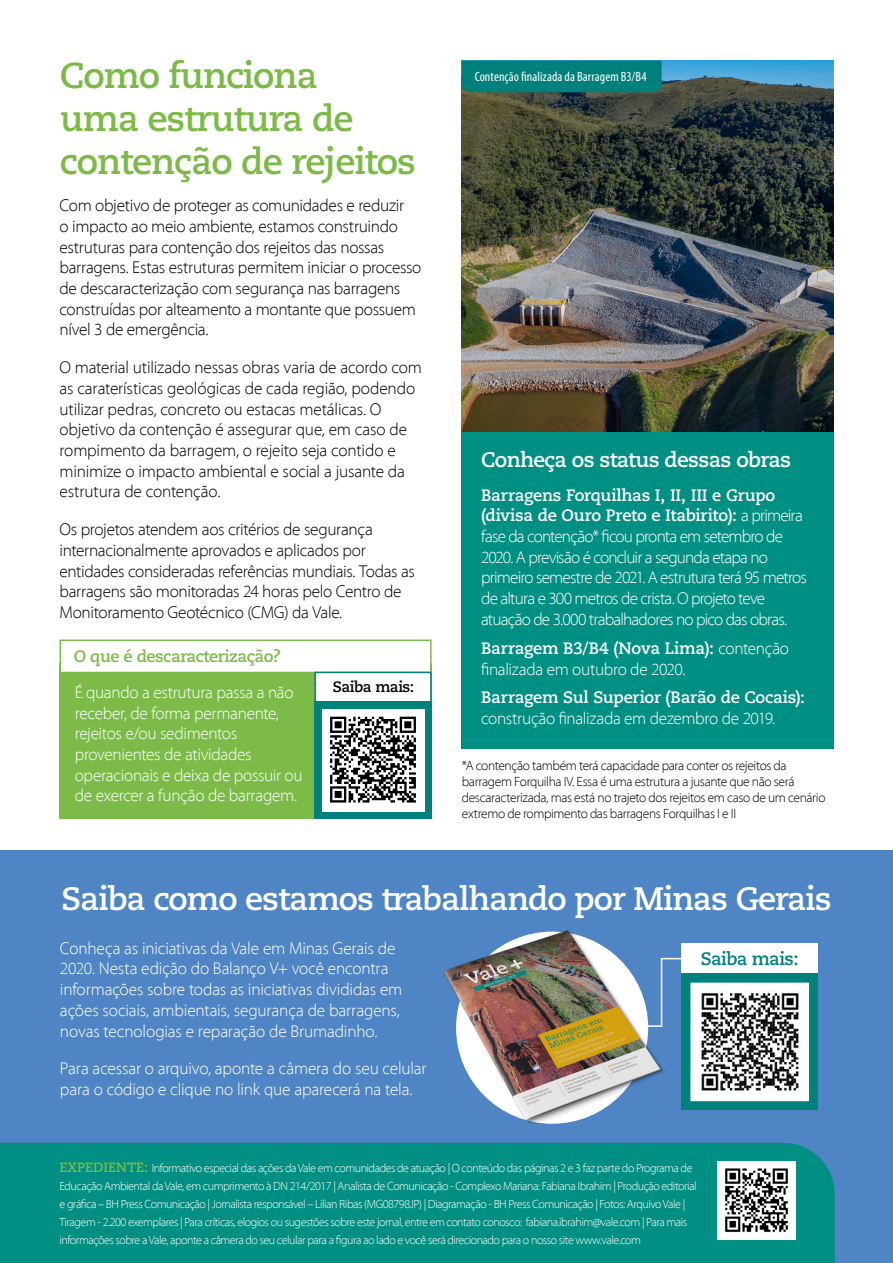
<style>
.page{position:relative;width:893px;height:1263px;background:#fff}
.page>*{position:absolute;margin:0;border:0;box-sizing:border-box;transform-origin:0 0}
.t1{font:700 36px/43.2px "Caecilia LT Std";letter-spacing:-.03em;color:#7cba46}
.t2{font:700 32.4px "Caecilia LT Std";letter-spacing:-.03em;color:#fff}
.t3{font:700 21px "Caecilia LT Std";letter-spacing:-.03em;color:#fff}
.t4{font:700 18px "Caecilia LT Std";letter-spacing:-.03em;color:#00817c}
.t5{font:300 17.25px/20.7px "Myriad Pro";letter-spacing:-.015em;color:#000}
.t6{font:300 17.25px/20.7px "Myriad Pro";letter-spacing:-.015em;color:#fff}
.t7{font:300 17.25px/20.7px "Myriad Pro";letter-spacing:-.05em;color:#fff}
.t8{font:700 16.5px/20.7px "Caecilia LT Pro 75";letter-spacing:-.015em;color:#fff}
.t9{font:700 16.5px "Caecilia LT Std";letter-spacing:-.015em;color:#fff}
.t10{font:700 16.5px "Caecilia LT Std";letter-spacing:-.03em;color:#7cbb48}
.t11{font:700 15px "Caecilia LT Std";letter-spacing:-.03em;color:#000}
.t12{font:300 13.5px/16.2px "Myriad Pro";letter-spacing:-.03em;color:#000}
.t13{font:condensed 13.5px "Myriad Pro";letter-spacing:.005em;color:#fff}
.t14{font:300 12px/18px "Myriad Pro";letter-spacing:-.04em;color:#fff}
.s1{font-family:"Myriad Pro";font-weight:300;font-size:17.25px}
.s2{font-family:"Caecilia LT Std";font-weight:700;font-size:13.5px;color:#7cbb48}
</style>
<div class="page">
<div style="left:0;top:850px;width:893px;height:413px;background:#4f85c4"></div>
<div style="left:681px;top:943px;width:137px;height:38px;background:#fff"></div>
<div style="left:681px;top:973px;width:137px;height:137px;background:#00817c"></div>
<div style="left:690px;top:983px;width:119px;height:118px;background:#fff"></div>
<img style="left:701px;top:993px;width:98px;height:98px">
<div style="left:60px;top:663px;width:372px;height:156px;background:#7cbb48"></div>
<div style="left:60px;top:639px;width:372px;height:34px;background:#fff;border:2px solid #7cbb48"></div>
<div style="left:314px;top:672px;width:118px;height:116px;background:#fff;border:2px solid #00817c"></div>
<div style="left:314px;top:702px;width:118px;height:117px;background:#00817c"></div>
<img style="left:322px;top:709px;width:102px;height:102px">
<img style="left:443px;top:930px;width:221px;height:194px">
<svg style="left:639px;top:957px;width:42px;height:71px"></svg>
<div style="left:0;top:1143px;width:835px;height:120px;background:#008f82"></div>
<img style="left:717px;top:1161px;width:79px;height:78px">
<div style="left:461px;top:405px;width:372px;height:344px;background:#008f83"></div>
<img style="left:461px;top:60px;width:372px;height:372px">
<div style="left:461px;top:61px;width:200px;height:31px;background:#00807b"></div>
<h1 class="t1" style="left:60px;top:54px;width:357px">Como funciona<br>uma estrutura de contenção de rejeitos</h1>
<p class="t5" style="left:60px;top:195px;width:363px">Com objetivo de proteger as comunidades e reduzir<br>o impacto ao meio ambiente, estamos construindo estruturas para contenção dos rejeitos das nossas barragens. Estas estruturas permitem iniciar o processo de descaracterização com segurança nas barragens construídas por alteamento a montante que possuem nível 3 de emergência.</p>
<p class="t5" style="left:60px;top:357px;width:364px">O material utilizado nessas obras varia de acordo com as caraterísticas geológicas de cada região, podendo utilizar pedras, concreto ou estacas metálicas. O objetivo da contenção é assegurar que, em caso de rompimento da barragem, o rejeito seja contido e minimize o impacto ambiental e social a jusante da estrutura de contenção.</p>
<p class="t5" style="left:60px;top:519px;width:357px">Os projetos atendem aos critérios de segurança internacionalmente aprovados e aplicados por entidades consideradas referências mundiais. Todas as barragens são monitoradas 24 horas pelo Centro de Monitoramento Geotécnico (CMG) da Vale.</p>
<p class="t10" style="left:74px;top:646px;width:209px">O que é descaracterização?</p>
<p class="t6" style="left:75px;top:682px;width:229px">É quando a estrutura passa a não receber, de forma permanente, rejeitos e/ou sedimentos provenientes de atividades operacionais e deixa de possuir ou de exercer a função de barragem.</p>
<p class="t11" style="left:333px;top:678px;width:83px">Saiba mais:</p>
<p class="t13" style="left:475px;top:68px;width:173px">Contenção finalizada da Barragem B3/B4</p>
<p class="t3" style="left:481px;top:447px;width:311px">Conheça os status dessas obras</p>
<p class="t8" style="left:481px;top:484px;width:323px">Barragens Forquilhas I, II, III e Grupo (divisa de Ouro Preto e Itabirito): <span class="s1">a primeira</span></p>
<p class="t7" style="left:481px;top:526px;width:327px">fase da contenção* ficou pronta em setembro de 2020. A previsão é concluir a segunda etapa no primeiro semestre de 2021. A estrutura terá 95 metros de altura e 300 metros de crista. O projeto teve atuação de 3.000 trabalhadores no pico das obras.</p>
<p class="t9" style="left:481px;top:638px;width:309px">Barragem B3/B4 (Nova Lima): <span class="s1">contenção</span></p>
<p class="t6" style="left:481px;top:659px;width:206px">finalizada em outubro de 2020.</p>
<p class="t9" style="left:481px;top:687px;width:325px">Barragem Sul Superior (Barão de Cocais):</p>
<p class="t6" style="left:481px;top:708px;width:296px">construção finalizada em dezembro de 2019.</p>
<p class="t12" style="left:462px;top:757px;width:365px">*A contenção também terá capacidade para conter os rejeitos da barragem Forquilha IV. Essa é uma estrutura a jusante que não será descaracterizada, mas está no trajeto dos rejeitos em caso de um cenário extremo de rompimento das barragens Forquilhas I e II</p>
<h2 class="t2" style="left:61px;top:879px;width:771px">Saiba como estamos trabalhando por Minas Gerais</h2>
<p class="t6" style="left:60px;top:938px;width:344px">Conheça as iniciativas da Vale em Minas Gerais de 2020. Nesta edição do Balanço V+ você encontra informações sobre todas as iniciativas divididas em ações sociais, ambientais, segurança de barragens, novas tecnologias e reparação de Brumadinho.</p>
<p class="t6" style="left:60px;top:1058px;width:368px">Para acessar o arquivo, aponte a câmera do seu celular para o código e clique no link que aparecerá na tela.</p>
<p class="t4" style="left:701px;top:948px;width:99px">Saiba mais:</p>
<p class="t14" style="left:60px;top:1159px;width:639px"><span class="s2">EXPEDIENTE:</span> Informativo especial das ações da Vale em comunidades de atuação | O conteúdo das páginas 2 e 3 faz parte do Programa de Educação Ambiental da Vale, em cumprimento à DN 214/2017 | Analista de Comunicação - Complexo Mariana: Fabiana Ibrahim | Produção editorial e gráfica – BH Press Comunicação | Jornalista responsável – Lilian Ribas (MG08798JP) | Diagramação - BH Press Comunicação | Fotos: Arquivo Vale | Tiragem - 2.200 exemplares | Para críticas, elogios ou sugestões sobre este jornal, entre em contato conosco: fabiana.ibrahim@vale.com | Para mais informações sobre a Vale, aponte a câmera do seu celular para a figura ao lado e você será direcionado para o nosso site www.vale.com</p>
</div>
